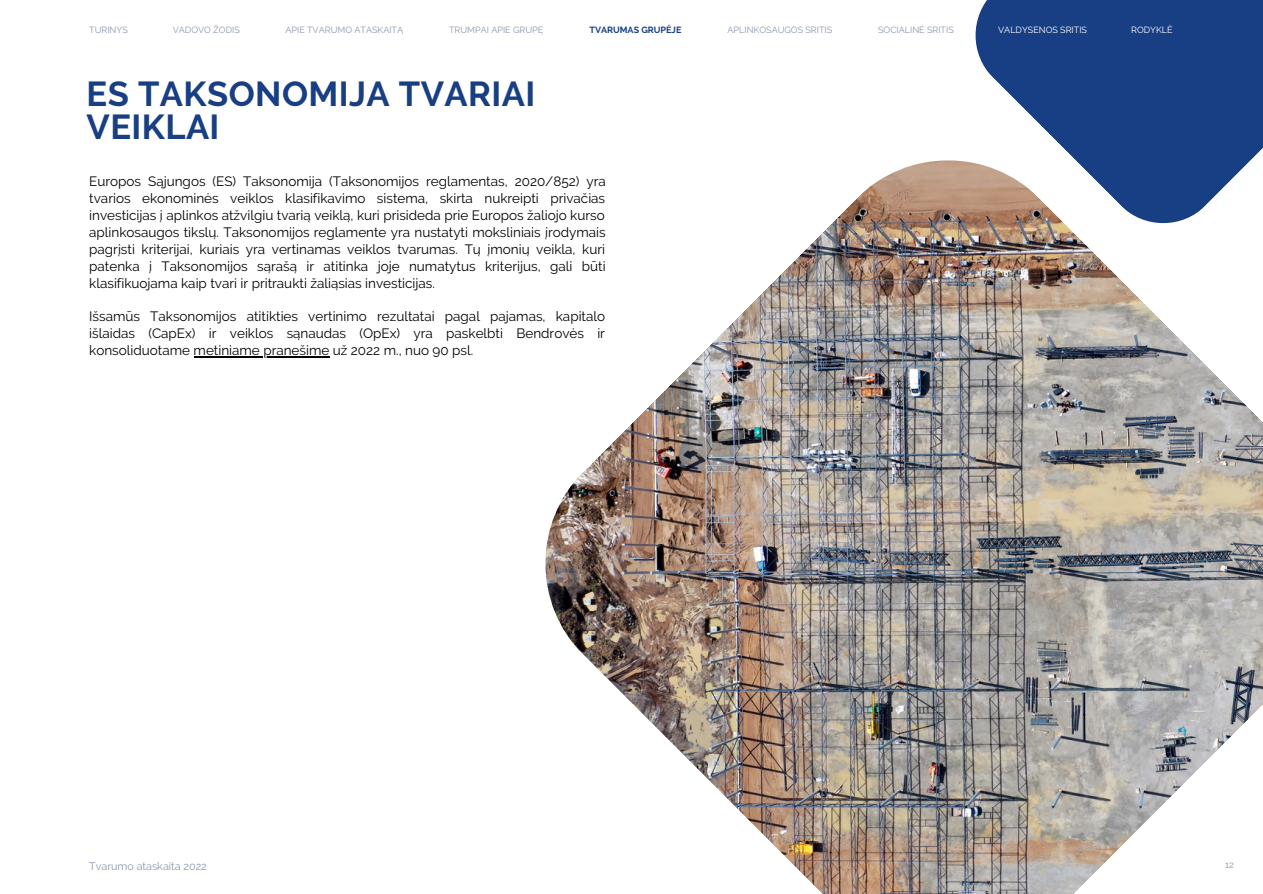
<style>
.page{position:relative;width:1263px;height:894px;background:#fff}
.page>*{position:absolute;margin:0;border:0;box-sizing:border-box;transform-origin:0 0}
.t1{font:700 34.5px/33.8px "Raleway";letter-spacing:.015em;color:#183e83}
.t2{font:13.5px/16.8px "Raleway";color:#000;text-align:justify}
.t3{font:10.8px "Raleway";color:#8a96ae}
.t4{font:9.3px "Raleway";color:#8a96ae}
.t5{font:9px "Raleway";color:#8a96ae}
.t6{font:9px "Raleway";color:#fff}
.t7{font:700 9px "Raleway";color:#183e83}
</style>
<div class="page">
<svg style="left:975px;top:0;width:288px;height:160px;background:#335491"></svg>
<img style="left:545px;top:160px;width:718px;height:733px">
<hr style="left:194px;top:356px;width:135px;height:1px;background:#000">
<p class="t5" style="left:89px;top:25px;width:40px">TURINYS</p>
<p class="t5" style="left:173px;top:25px;width:69px">VADOVO ŽODIS</p>
<p class="t5" style="left:285px;top:25px;width:119px">APIE TVARUMO ATASKAITĄ</p>
<p class="t5" style="left:449px;top:25px;width:96px">TRUMPAI APIE GRUPĘ</p>
<p class="t7" style="left:589px;top:25px;width:94px">TVARUMAS GRUPĖJE</p>
<p class="t5" style="left:727px;top:25px;width:106px">APLINKOSAUGOS SRITIS</p>
<p class="t5" style="left:878px;top:25px;width:77px">SOCIALINĖ SRITIS</p>
<p class="t6" style="left:998px;top:25px;width:90px">VALDYSENOS SRITIS</p>
<p class="t6" style="left:1131px;top:25px;width:43px">RODYKLĖ</p>
<h1 class="t1" style="left:87px;top:76px;width:450px">ES TAKSONOMIJA TVARIAI<br>VEIKLAI</h1>
<p class="t2" style="left:89px;top:173px;width:518px">Europos Sąjungos (ES) Taksonomija (Taksonomijos reglamentas, 2020/852) yra tvarios ekonominės veiklos klasifikavimo sistema, skirta nukreipti privačias investicijas į aplinkos atžvilgiu tvarią veiklą, kuri prisideda prie Europos žaliojo kurso aplinkosaugos tikslų. Taksonomijos reglamente yra nustatyti moksliniais įrodymais pagrįsti kriterijai, kuriais yra vertinamas veiklos tvarumas. Tų įmonių veikla, kuri patenka į Taksonomijos sąrašą ir atitinka joje numatytus kriterijus, gali būti klasifikuojama kaip tvari ir pritraukti žaliąsias investicijas.</p>
<p class="t2" style="left:89px;top:308px;width:517px">Išsamūs Taksonomijos atitikties vertinimo rezultatai pagal pajamas, kapitalo išlaidas (CapEx) ir veiklos sąnaudas (OpEx) yra paskelbti Bendrovės ir konsoliduotame metiniame pranešime už 2022 m., nuo 90 psl.</p>
<p class="t3" style="left:89px;top:859px;width:119px">Tvarumo ataskaita 2022</p>
<p class="t4" style="left:1225px;top:859px;width:10px">12</p>
</div>
